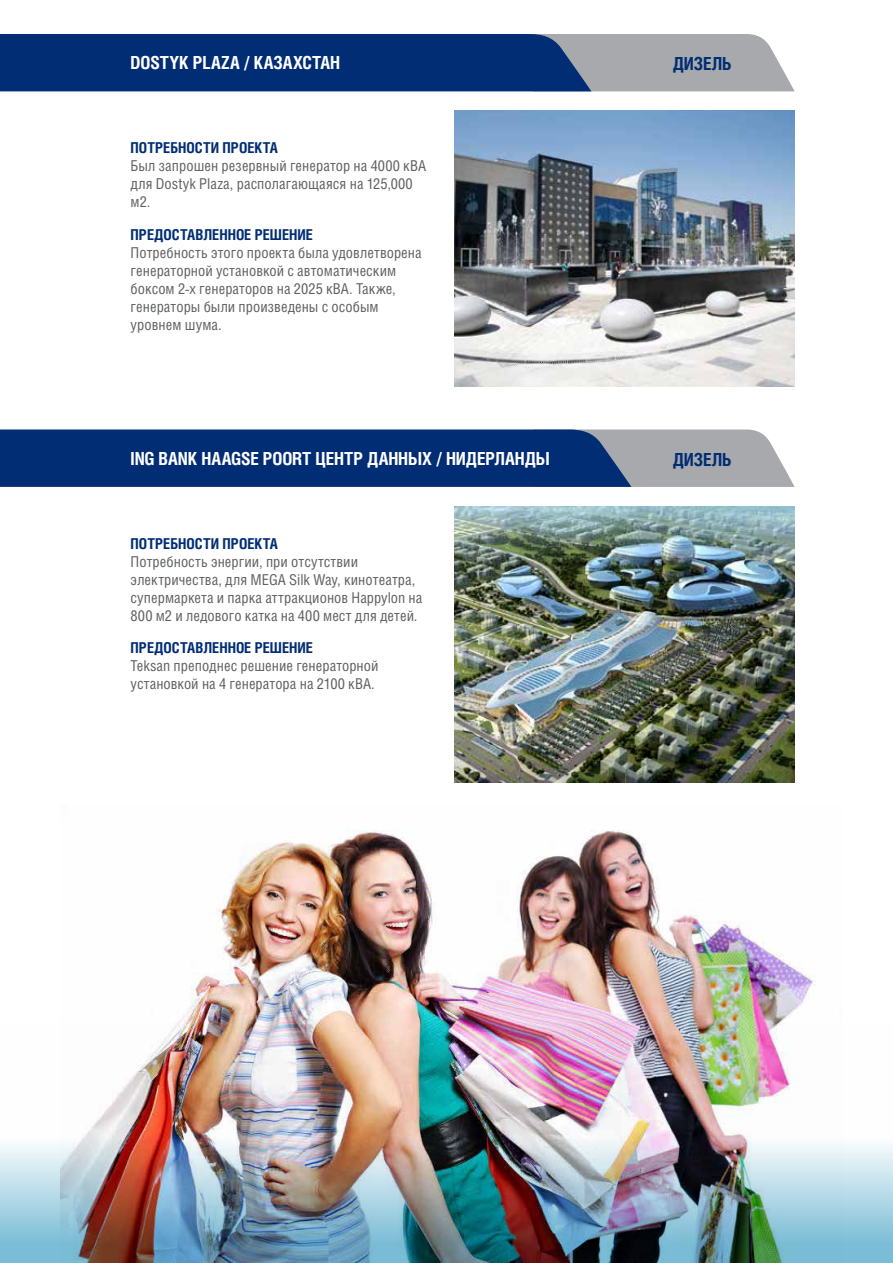
<style>
.page{position:relative;width:893px;height:1263px;background:#fff}
.page>*{position:absolute;margin:0;border:0;box-sizing:border-box;transform-origin:0 0}
.t1{font:700 18px "Helios Cond";letter-spacing:-.005em;color:#fff}
.t2{font:700 18px "Helios Cond";letter-spacing:-.005em;color:#002d74}
.t3{font:15px/18px "Helios Cond";letter-spacing:.005em;color:#5f6062}
.t4{font:700 15px "Helios Cond";color:#002d74}
</style>
<div class="page">
<img style="left:454px;top:111px;width:341px;height:276px">
<img style="left:454px;top:506px;width:341px;height:276px">
<svg style="left:0;top:34px;width:795px;height:57px;background:#315185"></svg>
<svg style="left:0;top:429px;width:795px;height:58px;background:#2a4d83"></svg>
<svg style="left:0;top:1144px;width:893px;height:119px;background:#aed6e5"></svg>
<img style="left:60px;top:830px;width:781px;height:433px">
<p class="t1" style="left:131px;top:52px;width:211px">DOSTYK PLAZA / КАЗАХСТАН</p>
<p class="t4" style="left:131px;top:139px;width:149px">ПОТРЕБНОСТИ ПРОЕКТА</p>
<p class="t3" style="left:131px;top:157px;width:297px">Был запрошен резервный генератор на 4000 кВА для Dostyk Plaza, располагающаяся на 125,000 м2.</p>
<p class="t4" style="left:131px;top:225px;width:184px">ПРЕДОСТАВЛЕННОЕ РЕШЕНИЕ</p>
<p class="t3" style="left:131px;top:243px;width:293px">Потребность этого проекта была удовлетворена генераторной установкой с автоматическим боксом 2-х генераторов на 2025 кВА. Также, генераторы были произведены с особым уровнем шума.</p>
<p class="t2" style="left:673px;top:53px;width:61px">ДИЗЕЛЬ</p>
<p class="t1" style="left:131px;top:447px;width:421px">ING BANK HAAGSE POORT ЦЕНТР ДАННЫХ / НИДЕРЛАНДЫ</p>
<p class="t2" style="left:673px;top:449px;width:61px">ДИЗЕЛЬ</p>
<p class="t4" style="left:131px;top:534px;width:149px">ПОТРЕБНОСТИ ПРОЕКТА</p>
<p class="t3" style="left:131px;top:552px;width:293px">Потребность энергии, при отсутствии электричества, для MEGA Silk Way, кинотеатра, супермаркета и парка аттракционов Happylon на 800 м2 и ледового катка на 400 мест для детей.</p>
<p class="t4" style="left:131px;top:639px;width:184px">ПРЕДОСТАВЛЕННОЕ РЕШЕНИЕ</p>
<p class="t3" style="left:131px;top:656px;width:249px">Teksan преподнес решение генераторной установкой на 4 генератора на 2100 кВА.</p>
</div>
